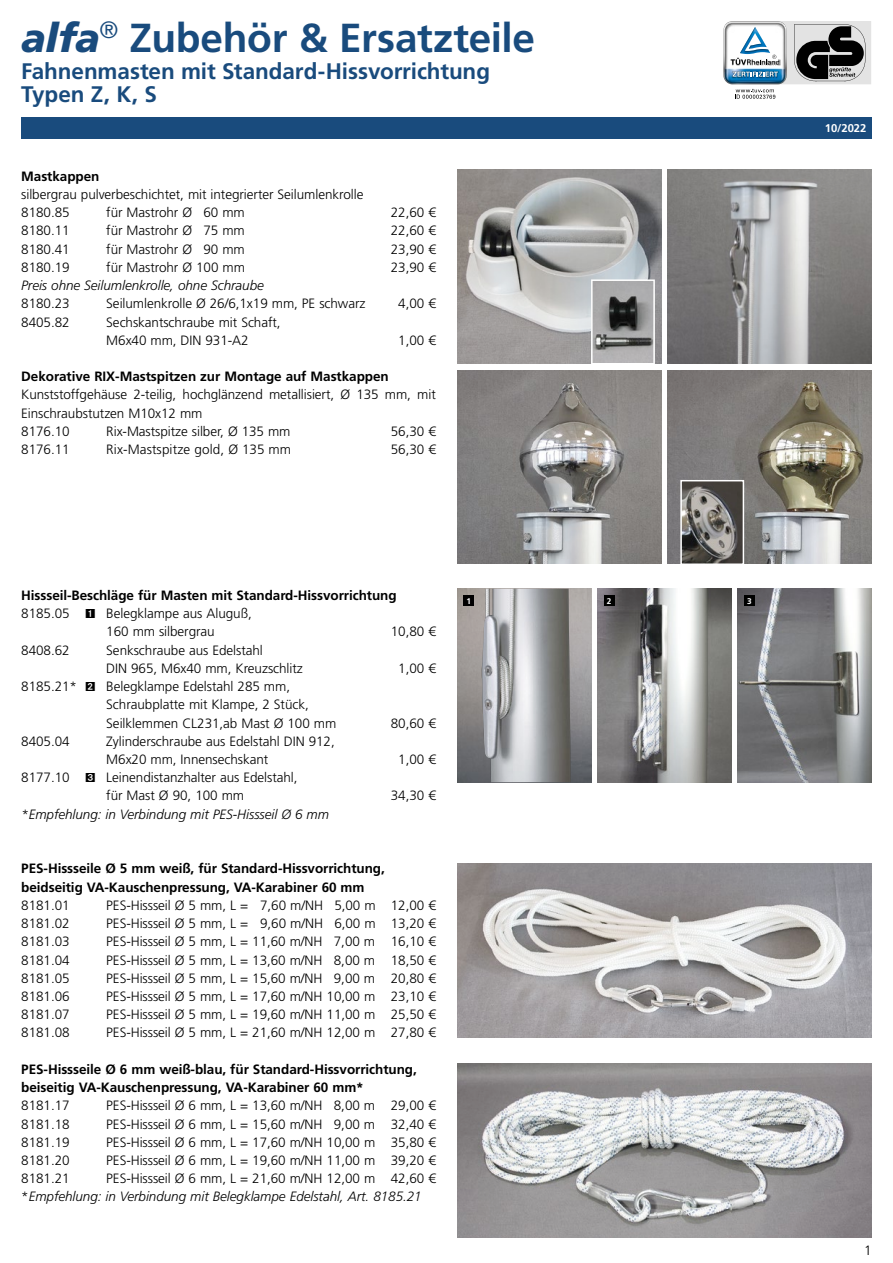
<style>
.page{position:relative;width:893px;height:1263px;background:#fff}
.page>*{position:absolute;margin:0;border:0;box-sizing:border-box;transform-origin:0 0}
.t1{font:700 40.5px "Frutiger LT";letter-spacing:-.005em;color:#194b7d}
.t2{font:700 22.5px "Frutiger LT";letter-spacing:-.005em;color:#194b7d}
.t3{font:300 13.5px/18.3px "Frutiger LT";letter-spacing:-.005em;color:#000}
.t4{font:700 13.5px "Frutiger LT";letter-spacing:-.005em;color:#000}
.t5{font:italic 300 13.5px "Frutiger LT";letter-spacing:-.005em;color:#000}
.t6{font:700 11.25px "Frutiger LT";letter-spacing:-.005em;color:#fff}
.t7{font:700 8.25px "Frutiger LT";color:#fff}
.s1{font-weight:900;font-style:italic}
.s2{font-style:normal}
</style>
<div class="page">
<img style="left:597px;top:589px;width:134px;height:193px">
<img style="left:457px;top:589px;width:134px;height:193px">
<img style="left:738px;top:589px;width:134px;height:193px">
<img style="left:668px;top:169px;width:204px;height:194px">
<img style="left:457px;top:370px;width:204px;height:193px">
<img style="left:668px;top:370px;width:204px;height:193px">
<img style="left:683px;top:483px;width:58px;height:79px">
<div style="left:680px;top:480px;width:64px;height:85px;border:2px solid #fff"></div>
<img style="left:457px;top:1063px;width:415px;height:175px">
<img style="left:481px;top:589px;width:90px;height:193px">
<div style="left:463px;top:595px;width:11px;height:11px;background:#000"></div>
<div style="left:604px;top:595px;width:10px;height:11px;background:#000"></div>
<div style="left:744px;top:595px;width:11px;height:11px;background:#000"></div>
<img style="left:457px;top:863px;width:415px;height:174px">
<img style="left:457px;top:169px;width:204px;height:194px">
<img style="left:594px;top:282px;width:58px;height:79px">
<div style="left:591px;top:279px;width:64px;height:85px;border:2px solid #fff"></div>
<svg style="left:723px;top:21px;width:148px;height:78px"></svg>
<div style="left:21px;top:117px;width:851px;height:21px;background:#194b7d"></div>
<p class="t1" style="left:21px;top:14px;width:515px"><span class="s1">alfa</span><sup>®</sup> Zubehör &amp; Ersatzteile</p>
<p class="t2" style="left:21px;top:58px;width:470px">Fahnenmasten mit Standard-Hissvorrichtung</p>
<p class="t2" style="left:21px;top:81px;width:137px">Typen Z, K, S</p>
<p class="t4" style="left:21px;top:168px;width:80px">Mastkappen</p>
<p class="t3" style="left:21px;top:185px;width:344px">silbergrau pulverbeschichtet, mit integrierter Seilumlenkrolle</p>
<p class="t3" style="left:21px;top:204px;width:50px">8180.85</p>
<p class="t3" style="left:106px;top:204px;width:140px">für Mastrohr Ø 60 mm</p>
<p class="t3" style="left:391px;top:204px;width:47px">22,60 €</p>
<p class="t3" style="left:21px;top:222px;width:50px">8180.11</p>
<p class="t3" style="left:106px;top:222px;width:140px">für Mastrohr Ø 75 mm</p>
<p class="t3" style="left:391px;top:222px;width:47px">22,60 €</p>
<p class="t3" style="left:21px;top:240px;width:50px">8180.41</p>
<p class="t3" style="left:106px;top:240px;width:140px">für Mastrohr Ø 90 mm</p>
<p class="t3" style="left:391px;top:240px;width:47px">23,90 €</p>
<p class="t3" style="left:21px;top:258px;width:50px">8180.19</p>
<p class="t3" style="left:106px;top:258px;width:140px">für Mastrohr Ø 100 mm</p>
<p class="t3" style="left:391px;top:258px;width:47px">23,90 €</p>
<p class="t5" style="left:21px;top:278px;width:244px">Preis ohne Seilumlenkrolle, ohne Schraube</p>
<p class="t3" style="left:21px;top:295px;width:50px">8180.23</p>
<p class="t3" style="left:106px;top:295px;width:261px">Seilumlenkrolle Ø 26/6,1x19 mm, PE schwarz</p>
<p class="t3" style="left:398px;top:295px;width:39px">4,00 €</p>
<p class="t3" style="left:21px;top:313px;width:50px">8405.82</p>
<p class="t3" style="left:106px;top:313px;width:176px">Sechskantschraube mit Schaft,</p>
<p class="t3" style="left:106px;top:331px;width:144px">M6x40 mm, DIN 931-A2</p>
<p class="t3" style="left:398px;top:331px;width:39px">1,00 €</p>
<p class="t4" style="left:21px;top:369px;width:369px">Dekorative RIX-Mastspitzen zur Montage auf Mastkappen</p>
<p class="t3" style="left:21px;top:386px;width:416px">Kunststoffgehäuse 2-teilig, hochglänzend metallisiert, Ø 135 mm, mit<br>Einschraubstutzen M10x12 mm</p>
<p class="t3" style="left:21px;top:422px;width:50px">8176.10</p>
<p class="t3" style="left:106px;top:422px;width:186px">Rix-Mastspitze silber, Ø 135 mm</p>
<p class="t3" style="left:391px;top:422px;width:47px">56,30 €</p>
<p class="t3" style="left:21px;top:440px;width:50px">8176.11</p>
<p class="t3" style="left:106px;top:440px;width:186px">Rix-Mastspitze gold, Ø 135 mm</p>
<p class="t3" style="left:391px;top:440px;width:47px">56,30 €</p>
<p class="t4" style="left:21px;top:587px;width:377px">Hissseil-Beschläge für Masten mit Standard-Hissvorrichtung</p>
<p class="t3" style="left:21px;top:604px;width:50px">8185.05</p>
<p class="t3" style="left:106px;top:604px;width:147px">Belegklampe aus Aluguß,</p>
<p class="t3" style="left:106px;top:623px;width:110px">160 mm silbergrau</p>
<p class="t3" style="left:391px;top:623px;width:47px">10,80 €</p>
<p class="t3" style="left:21px;top:641px;width:50px">8408.62</p>
<p class="t3" style="left:106px;top:641px;width:158px">Senkschraube aus Edelstahl</p>
<p class="t3" style="left:106px;top:659px;width:198px">DIN 965, M6x40 mm, Kreuzschlitz</p>
<p class="t3" style="left:398px;top:659px;width:39px">1,00 €</p>
<p class="t3" style="left:21px;top:677px;width:57px">8185.21*</p>
<p class="t3" style="left:106px;top:677px;width:185px">Belegklampe Edelstahl 285 mm,</p>
<p class="t3" style="left:106px;top:696px;width:204px">Schraubplatte mit Klampe, 2 Stück,</p>
<p class="t3" style="left:106px;top:714px;width:231px">Seilklemmen CL231,ab Mast Ø 100 mm</p>
<p class="t3" style="left:391px;top:714px;width:47px">80,60 €</p>
<p class="t3" style="left:21px;top:732px;width:50px">8405.04</p>
<p class="t3" style="left:106px;top:732px;width:230px">Zylinderschraube aus Edelstahl DIN 912,</p>
<p class="t3" style="left:106px;top:750px;width:163px">M6x20 mm, Innensechskant</p>
<p class="t3" style="left:398px;top:750px;width:39px">1,00 €</p>
<p class="t3" style="left:21px;top:769px;width:50px">8177.10</p>
<p class="t3" style="left:106px;top:769px;width:193px">Leinendistanzhalter aus Edelstahl,</p>
<p class="t3" style="left:106px;top:787px;width:139px">für Mast Ø 90, 100 mm</p>
<p class="t3" style="left:391px;top:787px;width:47px">34,30 €</p>
<p class="t5" style="left:21px;top:806px;width:309px">*Empfehlung: in Verbindung mit PES-Hissseil Ø 6 mm</p>
<p class="t4" style="left:21px;top:861px;width:365px">PES-Hissseile Ø 5 mm weiß, für Standard-Hissvorrichtung,</p>
<p class="t4" style="left:21px;top:879px;width:345px">beidseitig VA-Kauschenpressung, VA-Karabiner 60 mm</p>
<p class="t3" style="left:21px;top:896px;width:50px">8181.01</p>
<p class="t3" style="left:106px;top:896px;width:331px">PES-Hissseil Ø 5 mm, L = 7,60 m/NH 5,00 m 12,00 €</p>
<p class="t3" style="left:21px;top:914px;width:50px">8181.02</p>
<p class="t3" style="left:106px;top:914px;width:331px">PES-Hissseil Ø 5 mm, L = 9,60 m/NH 6,00 m 13,20 €</p>
<p class="t3" style="left:21px;top:933px;width:50px">8181.03</p>
<p class="t3" style="left:106px;top:933px;width:331px">PES-Hissseil Ø 5 mm, L = 11,60 m/NH 7,00 m 16,10 €</p>
<p class="t3" style="left:21px;top:951px;width:50px">8181.04</p>
<p class="t3" style="left:106px;top:951px;width:331px">PES-Hissseil Ø 5 mm, L = 13,60 m/NH 8,00 m 18,50 €</p>
<p class="t3" style="left:21px;top:969px;width:50px">8181.05</p>
<p class="t3" style="left:106px;top:969px;width:331px">PES-Hissseil Ø 5 mm, L = 15,60 m/NH 9,00 m 20,80 €</p>
<p class="t3" style="left:21px;top:987px;width:50px">8181.06</p>
<p class="t3" style="left:106px;top:987px;width:331px">PES-Hissseil Ø 5 mm, L = 17,60 m/NH 10,00 m 23,10 €</p>
<p class="t3" style="left:21px;top:1005px;width:50px">8181.07</p>
<p class="t3" style="left:106px;top:1005px;width:331px">PES-Hissseil Ø 5 mm, L = 19,60 m/NH 11,00 m 25,50 €</p>
<p class="t3" style="left:21px;top:1024px;width:50px">8181.08</p>
<p class="t3" style="left:106px;top:1024px;width:331px">PES-Hissseil Ø 5 mm, L = 21,60 m/NH 12,00 m 27,80 €</p>
<p class="t4" style="left:21px;top:1061px;width:397px">PES-Hissseile Ø 6 mm weiß-blau, für Standard-Hissvorrichtung,</p>
<p class="t4" style="left:21px;top:1079px;width:344px">beiseitig VA-Kauschenpressung, VA-Karabiner 60 mm*</p>
<p class="t3" style="left:21px;top:1097px;width:50px">8181.17</p>
<p class="t3" style="left:106px;top:1097px;width:331px">PES-Hissseil Ø 6 mm, L = 13,60 m/NH 8,00 m 29,00 €</p>
<p class="t3" style="left:21px;top:1115px;width:50px">8181.18</p>
<p class="t3" style="left:106px;top:1115px;width:331px">PES-Hissseil Ø 6 mm, L = 15,60 m/NH 9,00 m 32,40 €</p>
<p class="t3" style="left:21px;top:1133px;width:50px">8181.19</p>
<p class="t3" style="left:106px;top:1133px;width:331px">PES-Hissseil Ø 6 mm, L = 17,60 m/NH 10,00 m 35,80 €</p>
<p class="t3" style="left:21px;top:1151px;width:50px">8181.20</p>
<p class="t3" style="left:106px;top:1151px;width:331px">PES-Hissseil Ø 6 mm, L = 19,60 m/NH 11,00 m 39,20 €</p>
<p class="t3" style="left:21px;top:1169px;width:50px">8181.21</p>
<p class="t3" style="left:106px;top:1169px;width:331px">PES-Hissseil Ø 6 mm, L = 21,60 m/NH 12,00 m 42,60 €</p>
<p class="t5" style="left:21px;top:1189px;width:402px"><span class="s2">*</span>Empfehlung: in Verbindung mit Belegklampe Edelstahl, Art. 8185.21</p>
<p class="t7" style="left:466px;top:596px;width:6px">1</p>
<p class="t7" style="left:607px;top:596px;width:6px">2</p>
<p class="t7" style="left:747px;top:596px;width:6px">3</p>
<p class="t6" style="left:825px;top:121px;width:43px">10/2022</p>
<p class="t3" style="left:864px;top:1242px;width:9px">1</p>
</div>
